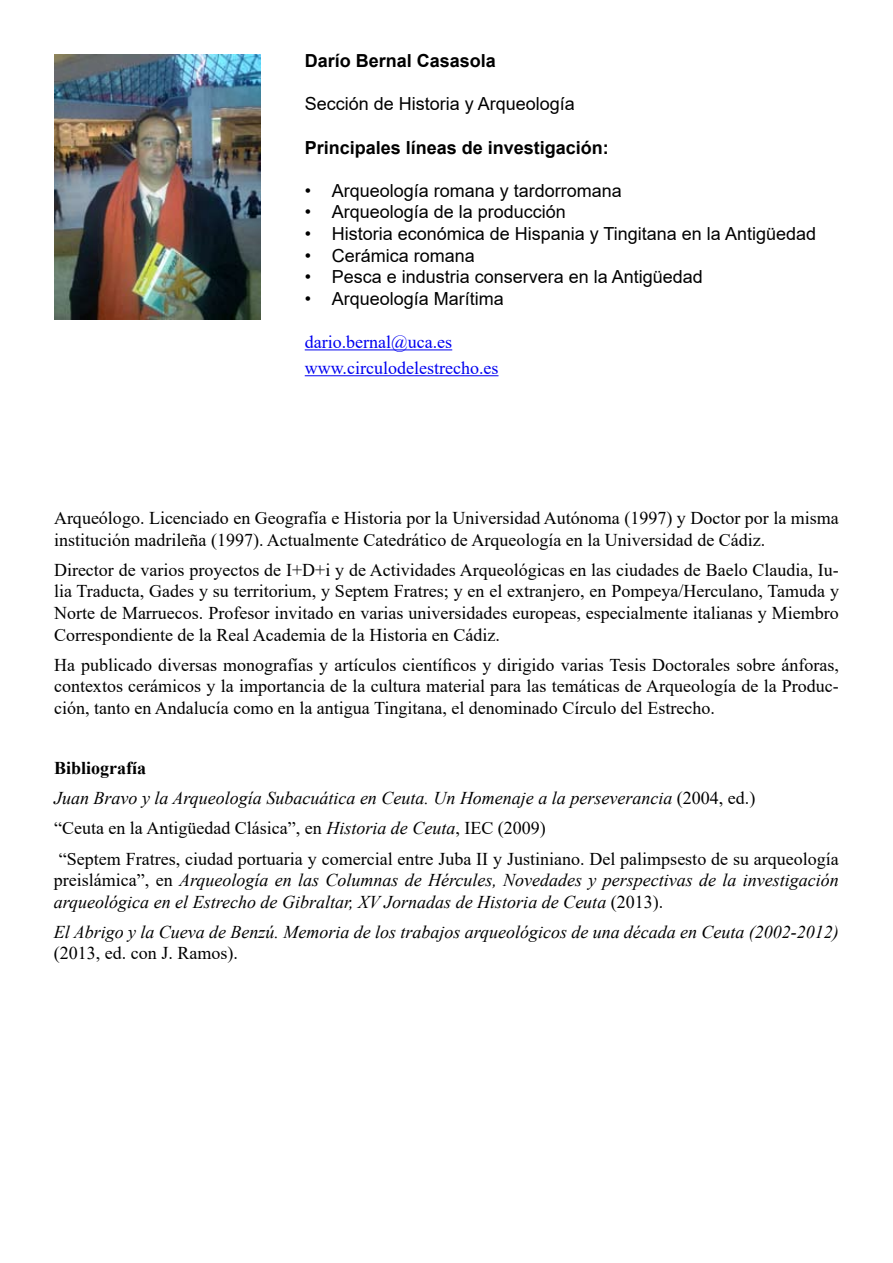
<style>
.page{position:relative;width:893px;height:1263px;background:#fff}
.page>*{position:absolute;margin:0;border:0;box-sizing:border-box;transform-origin:0 0}
.t1{font:18px/21.6px "Times New Roman";color:#000}
.t2{font:italic 18px/21.6px "Times New Roman";color:#000}
.t3{font:18px "Arial";color:#000}
.t4{font:700 18px "Arial";color:#000}
.t5{font:18px/25.8px "Times New Roman";color:#0000f0}
.s1{font-weight:700}
.s2{font-style:italic}
.s3{font-style:normal}
</style>
<div class="page">
<hr style="left:305px;top:349px;width:147px;height:1px;background:#0000f0">
<hr style="left:305px;top:375px;width:193px;height:1px;background:#0000f0">
<img style="left:54px;top:54px;width:207px;height:265px">
<p class="t4" style="left:305px;top:48px;width:193px">Darío Bernal Casasola</p>
<p class="t3" style="left:305px;top:92px;width:272px">Sección de Historia y Arqueología</p>
<p class="t4" style="left:305px;top:134px;width:306px">Principales líneas de investigación:</p>
<p class="t3" style="left:305px;top:178px;width:319px">• Arqueología romana y tardorromana</p>
<p class="t3" style="left:305px;top:200px;width:263px">• Arqueología de la producción</p>
<p class="t3" style="left:305px;top:221px;width:513px">• Historia económica de Hispania y Tingitana en la Antigüedad</p>
<p class="t3" style="left:305px;top:243px;width:172px">• Cerámica romana</p>
<p class="t3" style="left:305px;top:264px;width:400px">• Pesca e industria conservera en la Antigüedad</p>
<p class="t3" style="left:305px;top:286px;width:201px">• Arqueología Marítima</p>
<p class="t5" style="left:305px;top:328px;width:195px">dario.bernal@uca.es www.circulodelestrecho.es</p>
<p class="t1" style="left:54px;top:507px;width:786px">Arqueólogo. Licenciado en Geografía e Historia por la Universidad Autónoma (1997) y Doctor por la misma institución madrileña (1997). Actualmente Catedrático de Arqueología en la Universidad de Cádiz.</p>
<p class="t1" style="left:54px;top:558px;width:786px;text-align:justify">Director de varios proyectos de I+D+i y de Actividades Arqueológicas en las ciudades de Baelo Claudia, Iu&shy;lia Traducta, Gades y su territorium, y Septem Fratres; y en el extranjero, en Pompeya/Herculano, Tamuda y Norte de Marruecos. Profesor invitado en varias universidades europeas, especialmente italianas y Miembro Correspondiente de la Real Academia de la Historia en Cádiz.</p>
<p class="t1" style="left:54px;top:653px;width:786px;text-align:justify">Ha publicado diversas monografías y artículos científicos y dirigido varias Tesis Doctorales sobre ánforas, contextos cerámicos y la importancia de la cultura material para las temáticas de Arqueología de la Produc&shy;ción, tanto en Andalucía como en la antigua Tingitana, el denominado Círculo del Estrecho.</p>
<p class="t1" style="left:54px;top:752px;width:786px;line-height:30.2px"><span class="s1">Bibliografía<br></span><span class="s2">Juan Bravo y la Arqueología Subacuática en Ceuta. Un Homenaje a la perseverancia</span> (2004, ed.)<br>“Ceuta en la Antigüedad Clásica”, en <span class="s2">Historia de Ceuta</span>, IEC (2009)<br>“Septem Fratres, ciudad portuaria y comercial entre Juba II y Justiniano. Del palimpsesto de su arqueología</p>
<p class="t2" style="left:54px;top:869px;width:786px"><span class="s3">preislámica”, en</span> Arqueología en las Columnas de Hércules, Novedades y perspectivas de la investigación arqueológica en el Estrecho de Gibraltar, XV Jornadas de Historia de Ceuta <span class="s3">(2013).</span></p>
<p class="t2" style="left:54px;top:920px;width:786px">El Abrigo y la Cueva de Benzú. Memoria de los trabajos arqueológicos de una década en Ceuta (2002-2012)</p>
<p class="t1" style="left:54px;top:942px;width:185px">(2013, ed. con J. Ramos).</p>
</div>
